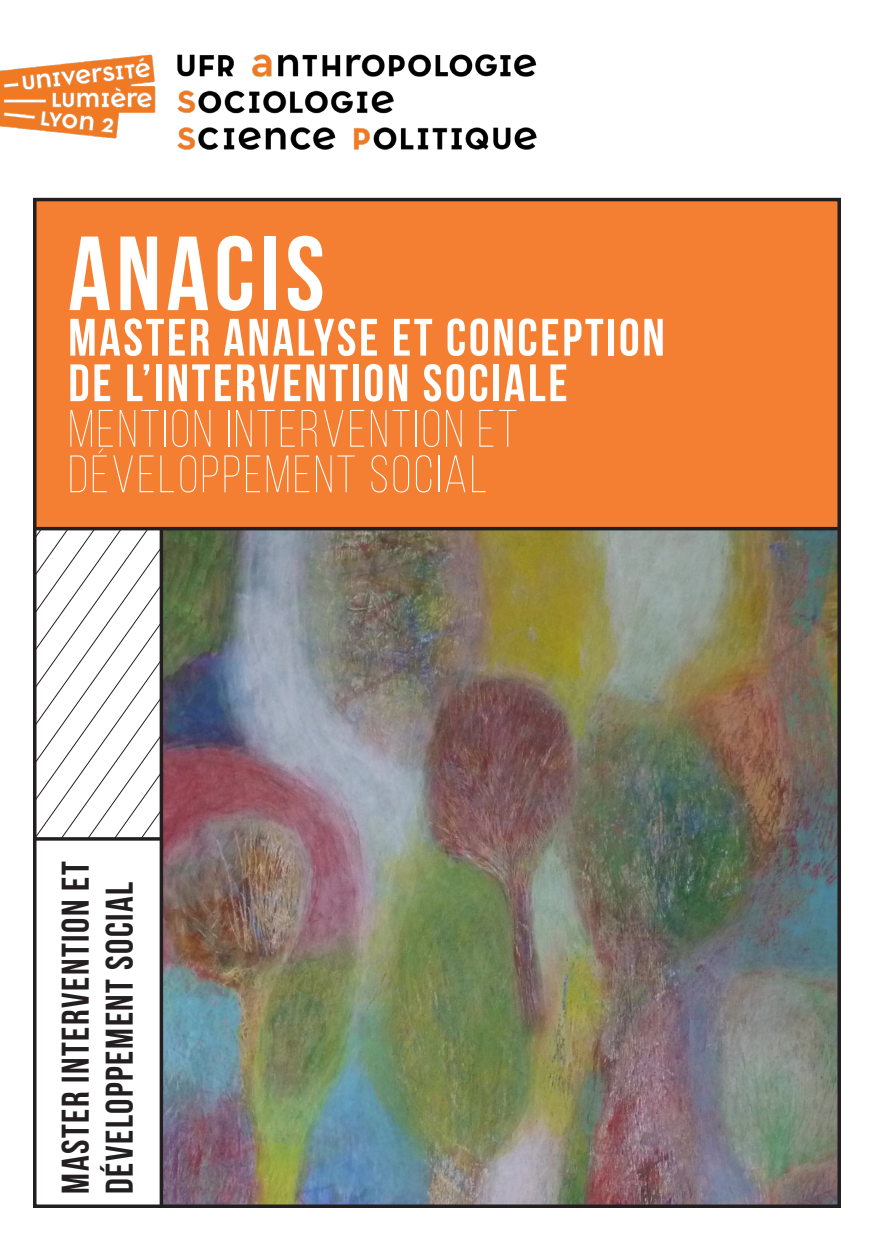
<style>
.page{position:relative;width:874px;height:1241px;background:#fff}
.page>*{position:absolute;margin:0;border:0;box-sizing:border-box;transform-origin:0 0}
.Titre_Principal{font:700 105px "Bebas Neue";letter-spacing:.05em;color:#fff}
.Titre_Principal-2{font:700 52.5px "Bebas Neue";letter-spacing:.05em;color:#fff}
.Titre_Principal-3{font:300 52.5px "Bebas Neue";letter-spacing:.05em;color:#fff}
.Titres{font:700 38.5px/43.8px "Bebas Neue";letter-spacing:.04em;color:#231f20}
</style>
<div class="page">
<div style="left:35px;top:198px;width:804px;height:330px;background:#f47f32"></div>
<svg style="left:38px;top:530px;width:121px;height:307px"></svg>
<img style="left:163px;top:530px;width:672px;height:672px">
<img style="left:0;top:54px;width:537px;height:96px">
<div style="left:33px;top:198px;width:807px;height:1009px;border:4px solid #231f20"></div>
<hr style="left:35px;top:527px;width:803px;height:3px;background:#231f20">
<svg style="left:159px;top:530px;width:4px;height:675px;background:#444142"></svg>
<hr style="left:35px;top:837px;width:126px;height:3px;background:#231f20">
<p class="Titre_Principal" style="left:68px;top:216px;width:258px">ANACIS</p>
<p class="Titre_Principal-2" style="left:68px;top:308px;width:597px">MASTER ANALYSE ET CONCEPTION</p>
<p class="Titre_Principal-2" style="left:68px;top:354px;width:500px">DE L’INTERVENTION SOCIALE</p>
<p class="Titre_Principal-3" style="left:68px;top:400px;width:450px">MENTION INTERVENTION ET</p>
<p class="Titre_Principal-3" style="left:68px;top:446px;width:420px">DÉVELOPPEMENT SOCIAL</p>
<p class="Titres" style="left:53px;top:1193px;width:334px;rotate:-90deg">MASTER INTERVENTION ET<br>DÉVELOPPEMENT SOCIAL</p>
</div>
